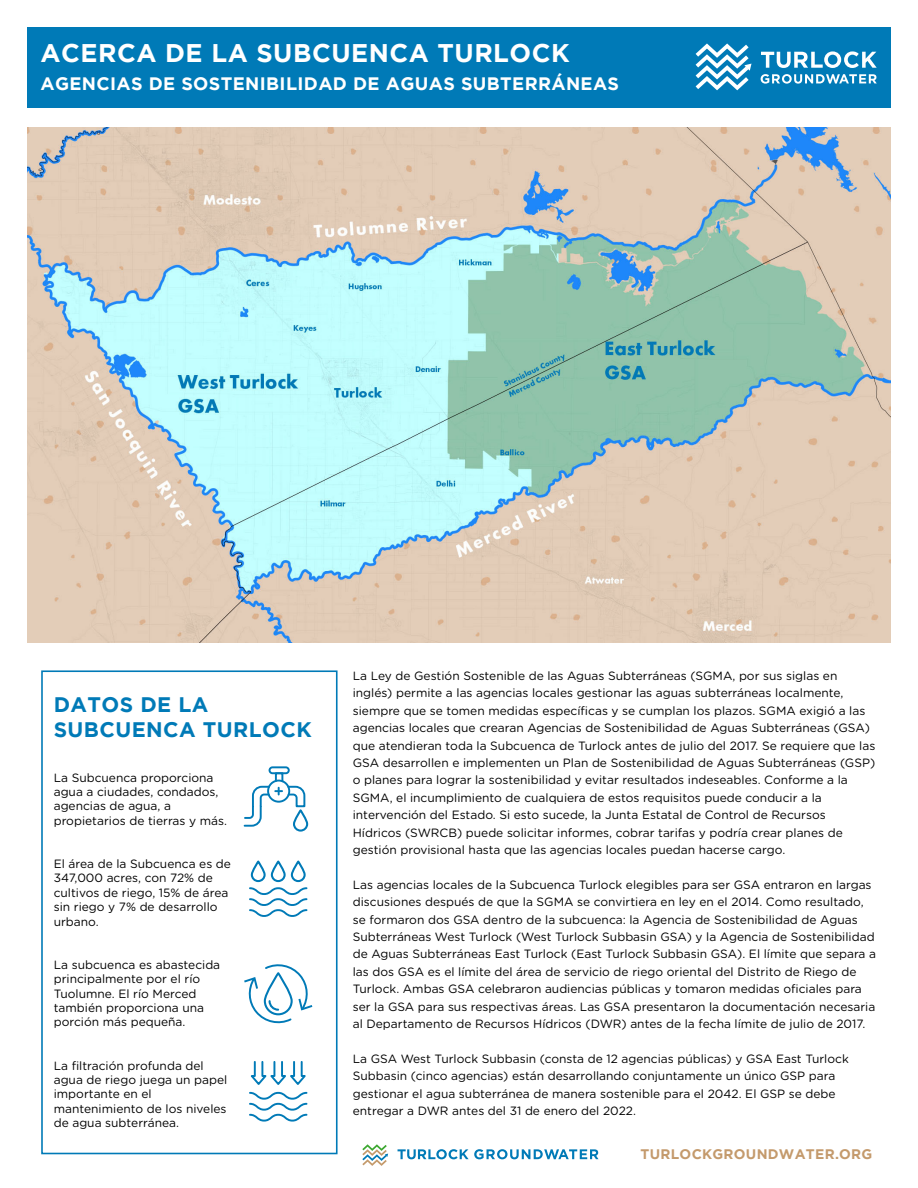
<style>
.page{position:relative;width:918px;height:1188px;background:#fff}
.page>*{position:absolute;margin:0;border:0;box-sizing:border-box;transform-origin:0 0}
.t1{font:700 25.5px "Gotham";letter-spacing:.02em;color:#fff}
.t2{font:700 21px/25.2px "Gotham";letter-spacing:.02em;color:#007ab7}
.t3{font:700 18px "Gotham";letter-spacing:.02em;color:#fff}
.t4{font:700 13.8px "Gotham";letter-spacing:.02em;color:#c49a6c}
.t5{font:12px/17.4px "Gotham Rounded";color:#000}
</style>
<div class="page">
<div style="left:27px;top:27px;width:864px;height:81px;background:#007ab7"></div>
<svg style="left:696px;top:44px;width:56px;height:46px"></svg>
<svg style="left:761px;top:51px;width:116px;height:17px"></svg>
<svg style="left:761px;top:74px;width:116px;height:10px"></svg>
<div style="left:41px;top:670px;width:297px;height:484px;border:2px solid #007ab7"></div>
<svg style="left:398px;top:1149px;width:201px;height:10px"></svg>
<svg style="left:362px;top:1144px;width:26px;height:22px"></svg>
<svg style="left:249px;top:887px;width:59px;height:30px"></svg>
<div style="left:251px;top:860px;width:15px;height:22px;border:2px solid #007ab7;border-radius:6px"></div>
<div style="left:271px;top:860px;width:15px;height:22px;border:2px solid #007ab7;border-radius:6px"></div>
<div style="left:291px;top:860px;width:15px;height:22px;border:2px solid #007ab7;border-radius:6px"></div>
<svg style="left:249px;top:1061px;width:59px;height:61px"></svg>
<svg style="left:244px;top:964px;width:68px;height:60px"></svg>
<div style="left:267px;top:780px;width:23px;height:23px;border:2px solid #007ab7;border-radius:50%"></div>
<div style="left:275px;top:772px;width:8px;height:10px;border:2px solid #007ab7"></div>
<div style="left:269px;top:766px;width:21px;height:8px;border:2px solid #007ab7;border-radius:3px"></div>
<div style="left:293px;top:809px;width:15px;height:23px;border:2px solid #007ab7;border-radius:7px"></div>
<svg style="left:243px;top:785px;width:63px;height:43px"></svg>
<img style="left:27px;top:128px;width:864px;height:514px">
<h1 class="t1" style="left:40px;top:38px;width:531px">ACERCA DE LA SUBCUENCA TURLOCK</h1>
<h3 class="t3" style="left:40px;top:74px;width:580px">AGENCIAS DE SOSTENIBILIDAD DE AGUAS SUBTERRÁNEAS</h3>
<h2 class="t2" style="left:54px;top:691px;width:259px">DATOS DE LA<br>SUBCUENCA TURLOCK</h2>
<p class="t5" style="left:54px;top:770px;width:175px;line-height:14.4px">La Subcuenca proporciona agua a ciudades, condados, agencias de agua, a propietarios de tierras y más.</p>
<p class="t5" style="left:54px;top:856px;width:179px;line-height:14.4px">El área de la Subcuenca es de<br>347,000 acres, con 72% de cultivos de riego, 15% de área sin riego y 7% de desarrollo urbano.</p>
<p class="t5" style="left:54px;top:957px;width:168px;line-height:14.4px">La subcuenca es abastecida principalmente por el río<br>Tuolumne. El río Merced también proporciona una porción más pequeña.</p>
<p class="t5" style="left:54px;top:1058px;width:175px;line-height:14.4px">La filtración profunda del agua de riego juega un papel importante en el mantenimiento de los niveles de agua subterránea.</p>
<p class="t5" style="left:353px;top:667px;width:524px">La Ley de Gestión Sostenible de las Aguas Subterráneas (SGMA, por sus siglas en inglés) permite a las agencias locales gestionar las aguas subterráneas localmente, siempre que se tomen medidas específicas y se cumplan los plazos. SGMA exigió a las agencias locales que crearan Agencias de Sostenibilidad de Aguas Subterráneas (GSA) que atendieran toda la Subcuenca de Turlock antes de julio del 2017. Se requiere que las GSA desarrollen e implementen un Plan de Sostenibilidad de Aguas Subterráneas (GSP) o planes para lograr la sostenibilidad y evitar resultados indeseables. Conforme a la SGMA, el incumplimiento de cualquiera de estos requisitos puede conducir a la intervención del Estado. Si esto sucede, la Junta Estatal de Control de Recursos Hídricos (SWRCB) puede solicitar informes, cobrar tarifas y podría crear planes de gestión provisional hasta que las agencias locales puedan hacerse cargo.</p>
<p class="t5" style="left:353px;top:875px;width:525px">Las agencias locales de la Subcuenca Turlock elegibles para ser GSA entraron en largas discusiones después de que la SGMA se convirtiera en ley en el 2014. Como resultado, se formaron dos GSA dentro de la subcuenca: la Agencia de Sostenibilidad de Aguas Subterráneas West Turlock (West Turlock Subbasin GSA) y la Agencia de Sostenibilidad de Aguas Subterráneas East Turlock (East Turlock Subbasin GSA). El límite que separa a las dos GSA es el límite del área de servicio de riego oriental del Distrito de Riego de Turlock. Ambas GSA celebraron audiencias públicas y tomaron medidas oficiales para ser la GSA para sus respectivas áreas. Las GSA presentaron la documentación necesaria al Departamento de Recursos Hídricos (DWR) antes de la fecha límite de julio de 2017.</p>
<p class="t5" style="left:353px;top:1049px;width:498px">La GSA West Turlock Subbasin (consta de 12 agencias públicas) y GSA East Turlock Subbasin (cinco agencias) están desarrollando conjuntamente un único GSP para gestionar el agua subterránea de manera sostenible para el 2042. El GSP se debe entregar a DWR antes del 31 de enero del 2022.</p>
<p class="t4" style="left:641px;top:1146px;width:233px">TURLOCKGROUNDWATER.ORG</p>
</div>
